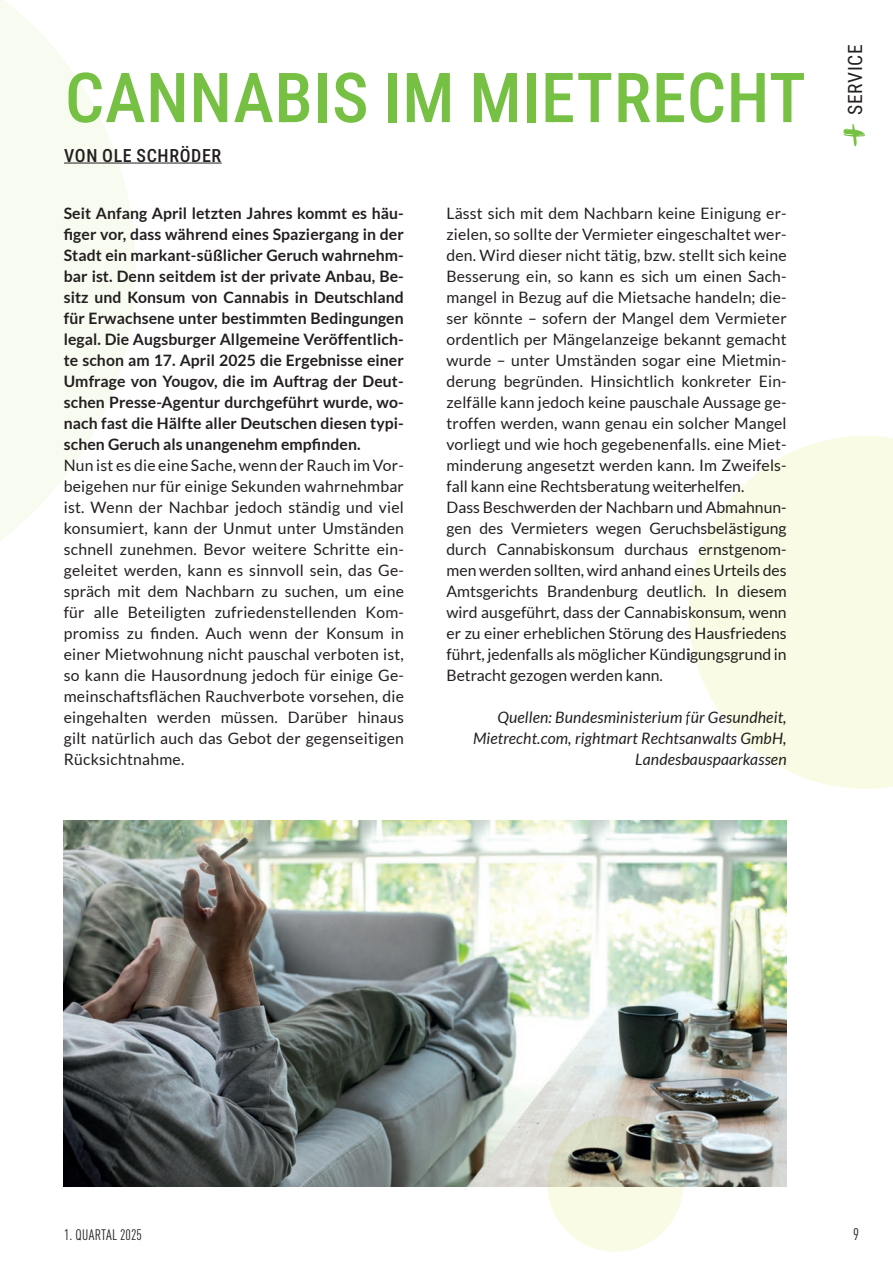
<style>
.page{position:relative;width:893px;height:1263px;background:#fff}
.page>*{position:absolute;margin:0;border:0;box-sizing:border-box;transform-origin:0 0}
.t1{font:500 69px "Roboto Condensed";letter-spacing:.01em;color:#76c043}
.Überschriften{font:19.5px "Roboto Condensed";letter-spacing:.035em;color:#231f20}
.t2{font:500 18px "Roboto Condensed";letter-spacing:.035em;color:#231f20}
.t3{font:condensed 16.5px "DIN Pro";color:#231f20}
.t4{font:15.75px/21px "Lato";color:#231f20;text-align:justify}
.t5{font:700 15.75px/21px "Lato";letter-spacing:.005em;color:#231f20;text-align:justify}
.t6{font:italic 15.75px/21px "Lato";letter-spacing:.01em;color:#231f20;text-align:right}
.t7{font:condensed 15px "DIN Pro";color:#231f20}
</style>
<div class="page">
<svg style="left:0;top:0;width:136px;height:540px;fill:#f8fbef"></svg>
<hr style="left:64px;top:163px;width:158px;height:1px;background:#231f20">
<img style="left:64px;top:821px;width:723px;height:365px">
<svg style="left:547px;top:1116px;width:136px;height:136px;background:#c4c5b1"></svg>
<svg style="left:689px;top:436px;width:204px;height:353px;fill:#fafbe4"></svg>
<svg style="left:843px;top:124px;width:22px;height:22px"></svg>
<p class="t1" style="left:65px;top:49px;width:742px">CANNABIS IM MIETRECHT</p>
<p class="t2" style="left:64px;top:143px;width:159px">VON OLE SCHRÖDER</p>
<p class="t5" style="left:64px;top:203px;width:342px">Seit Anfang April letzten Jahres kommt es häu&shy;figer vor, dass während eines Spaziergang in der Stadt ein markant-süßlicher Geruch wahrnehm&shy;bar ist. Denn seitdem ist der private Anbau, Be&shy;sitz und Konsum von Cannabis in Deutschland für Erwachsene unter bestimmten Bedingungen legal. Die Augsburger Allgemeine Veröffentlich&shy;te schon am 17. April 2025 die Ergebnisse einer Umfrage von Yougov, die im Auftrag der Deut&shy;schen Presse-Agentur durchgeführt wurde, wo&shy;nach fast die Hälfte aller Deutschen diesen typi&shy;schen Geruch als unangenehm empfinden.</p>
<p class="t4" style="left:64px;top:455px;width:342px">Nun ist es die eine Sache, wenn der Rauch im Vor&shy;beigehen nur für einige Sekunden wahrnehmbar ist. Wenn der Nachbar jedoch ständig und viel konsumiert, kann der Unmut unter Umständen schnell zunehmen. Bevor weitere Schritte ein&shy;geleitet werden, kann es sinnvoll sein, das Ge&shy;spräch mit dem Nachbarn zu suchen, um eine für alle Beteiligten zufriedenstellenden Kom&shy;promiss zu finden. Auch wenn der Konsum in einer Mietwohnung nicht pauschal verboten ist, so kann die Hausordnung jedoch für einige Ge&shy;meinschaftsflächen Rauchverbote vorsehen, die eingehalten werden müssen. Darüber hinaus gilt natürlich auch das Gebot der gegenseitigen Rücksichtnahme.</p>
<p class="t4" style="left:446px;top:203px;width:342px">Lässt sich mit dem Nachbarn keine Einigung er&shy;zielen, so sollte der Vermieter eingeschaltet wer&shy;den. Wird dieser nicht tätig, bzw. stellt sich keine Besserung ein, so kann es sich um einen Sach&shy;mangel in Bezug auf die Mietsache handeln; die&shy;ser könnte – sofern der Mangel dem Vermieter ordentlich per Mängelanzeige bekannt gemacht wurde – unter Umständen sogar eine Mietmin&shy;derung begründen. Hinsichtlich konkreter Ein&shy;zelfälle kann jedoch keine pauschale Aussage ge&shy;troffen werden, wann genau ein solcher Mangel vorliegt und wie hoch gegebenenfalls. eine Miet&shy;minderung angesetzt werden kann. Im Zweifels&shy;fall kann eine Rechtsberatung weiterhelfen.</p>
<p class="t4" style="left:446px;top:497px;width:342px">Dass Beschwerden der Nachbarn und Abmahnun&shy;gen des Vermieters wegen Geruchsbelästigung durch Cannabiskonsum durchaus ernstgenom&shy;men werden sollten, wird anhand eines Urteils des Amtsgerichts Brandenburg deutlich. In diesem wird ausgeführt, dass der Cannabiskonsum, wenn er zu einer erheblichen Störung des Hausfriedens führt, jedenfalls als möglicher Kündigungsgrund in Betracht gezogen werden kann.</p>
<p class="t6" style="left:497px;top:708px;width:291px">Quellen: Bundesministerium für Gesundheit,</p>
<p class="t6" style="left:473px;top:729px;width:315px">Mietrecht.com, rightmart Rechtsanwalts GmbH,<br>Landesbauspaarkassen</p>
<p class="Überschriften" style="left:841px;top:115px;width:72px;rotate:-90deg">SERVICE</p>
<p class="t7" style="left:64px;top:1223px;width:79px">1. QUARTAL 2025</p>
<p class="t3" style="left:853px;top:1222px;width:7px">9</p>
</div>
